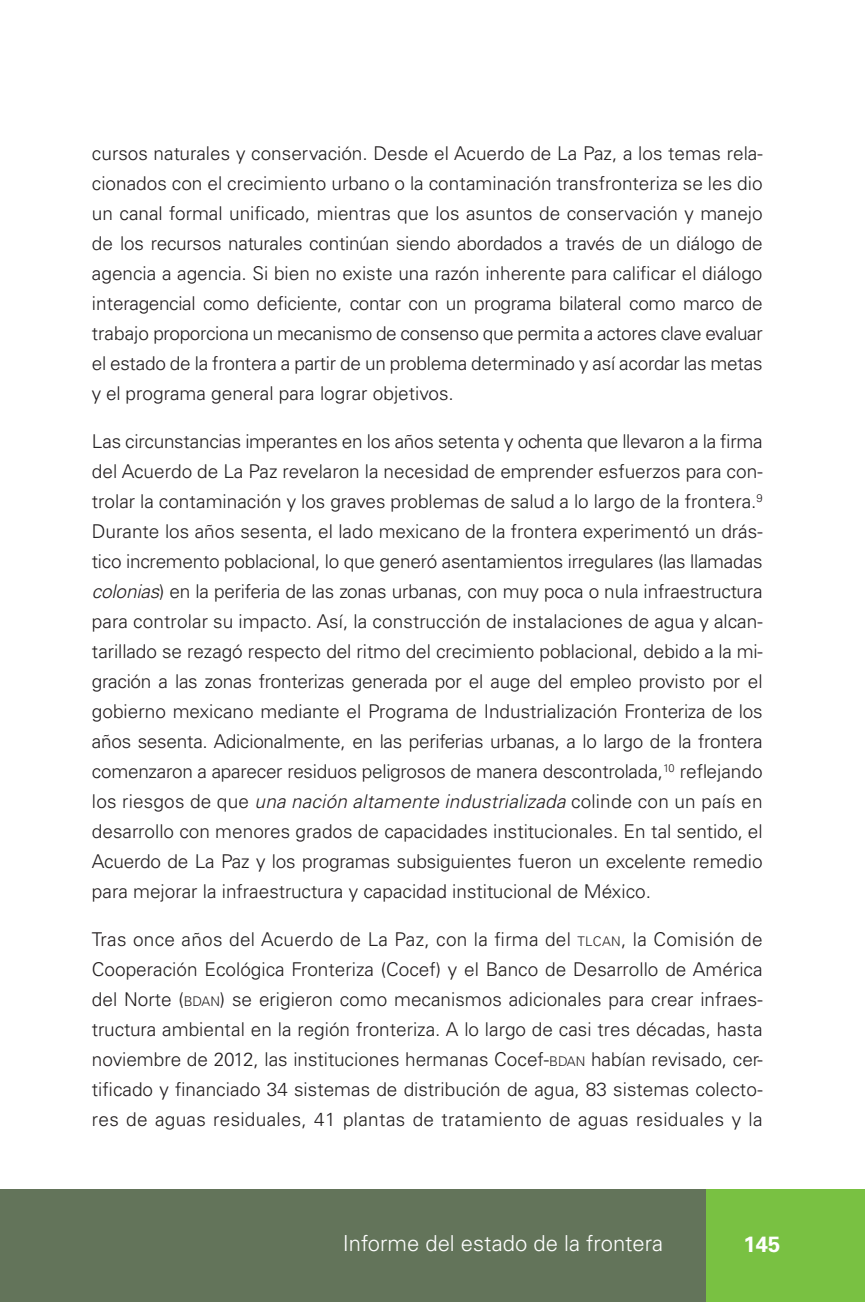
<style>
.page{position:relative;width:865px;height:1302px;background:#fff}
.page>*{position:absolute;margin:0;border:0;box-sizing:border-box;transform-origin:0 0}
.t1{font:300 22px "Univers LT Std";color:#fff}
.t2{font:700 22px "Univers LT Std";color:#fff}
.Texto{font:300 19px/30px "Univers LT Std";color:#231f20;text-align:justify}
.s1{font-style:italic}
.s2{font-size:13.4px}
</style>
<div class="page">
<div style="left:701px;top:1189px;width:163px;height:113px;background:#79c142"></div>
<div style="left:0;top:1189px;width:705px;height:113px;background:#63745a"></div>
<p class="Texto" style="left:92px;top:138px;width:672px">cursos naturales y conservación. Desde el Acuerdo de La Paz, a los temas rela&shy;cionados con el crecimiento urbano o la contaminación transfronteriza se les dio un canal formal unificado, mientras que los asuntos de conservación y manejo de los recursos naturales continúan siendo abordados a través de un diálogo de agencia a agencia. Si bien no existe una razón inherente para calificar el diálogo interagencial como deficiente, contar con un programa bilateral como marco de trabajo proporciona un mecanismo de consenso que permita a actores clave evaluar el estado de la frontera a partir de un problema determinado y así acordar las metas y el programa general para lograr objetivos.</p>
<p class="Texto" style="left:92px;top:426px;width:672px">Las circunstancias imperantes en los años setenta y ochenta que llevaron a la firma del Acuerdo de La Paz revelaron la necesidad de emprender esfuerzos para con&shy;trolar la contaminación y los graves problemas de salud a lo largo de la frontera.<sup>9<br></sup>Durante los años sesenta, el lado mexicano de la frontera experimentó un drás&shy;tico incremento poblacional, lo que generó asentamientos irregulares (las llamadas <span class="s1">colonias</span>) en la periferia de las zonas urbanas, con muy poca o nula infraestructura para controlar su impacto. Así, la construcción de instalaciones de agua y alcan&shy;tarillado se rezagó respecto del ritmo del crecimiento poblacional, debido a la mi&shy;gración a las zonas fronterizas generada por el auge del empleo provisto por el gobierno mexicano mediante el Programa de Industrialización Fronteriza de los años sesenta. Adicionalmente, en las periferias urbanas, a lo largo de la frontera comenzaron a aparecer residuos peligrosos de manera descontrolada,<sup>10</sup> reflejando los riesgos de que <span class="s1">una nación altamente industrializada</span> colinde con un país en desarrollo con menores grados de capacidades institucionales. En tal sentido, el Acuerdo de La Paz y los programas subsiguientes fueron un excelente remedio para mejorar la infraestructura y capacidad institucional de México.</p>
<p class="Texto" style="left:92px;top:924px;width:672px">Tras once años del Acuerdo de La Paz, con la firma del <span class="s2">TLCAN</span>, la Comisión de Cooperación Ecológica Fronteriza (Cocef) y el Banco de Desarrollo de América del Norte (<span class="s2">BDAN</span>) se erigieron como mecanismos adicionales para crear infraes&shy;tructura ambiental en la región fronteriza. A lo largo de casi tres décadas, hasta noviembre de 2012, las instituciones hermanas Cocef-<span class="s2">BDAN</span> habían revisado, cer&shy;tificado y financiado 34 sistemas de distribución de agua, 83 sistemas colecto&shy;res de aguas residuales, 41 plantas de tratamiento de aguas residuales y la</p>
<p class="t1" style="left:343px;top:1230px;width:322px">Informe del estado de la frontera</p>
<p class="t2" style="left:743px;top:1231px;width:38px">145</p>
</div>
